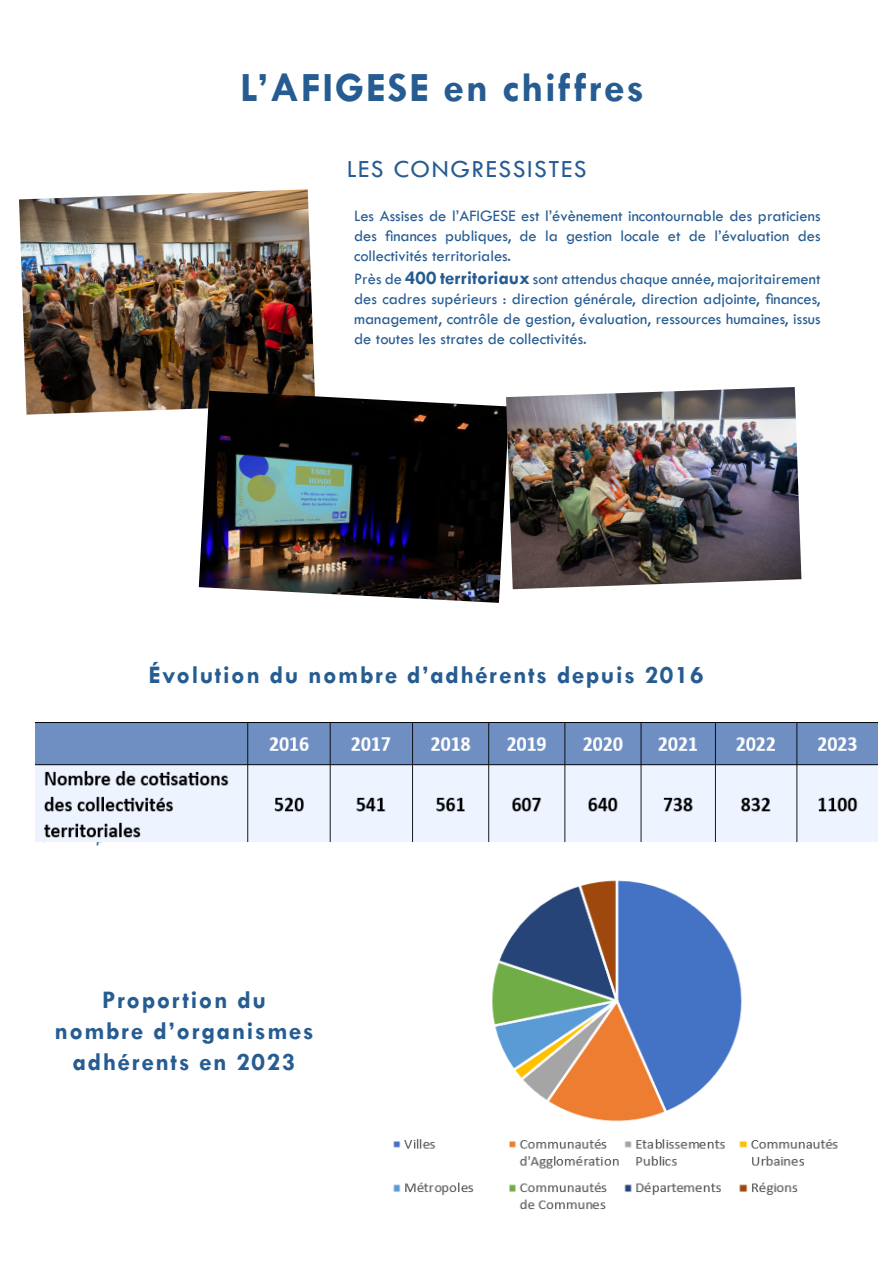
<style>
.page{position:relative;width:893px;height:1263px;background:#fff}
.page>*{position:absolute;margin:0;border:0;box-sizing:border-box;transform-origin:0 0}
.t1{font:700 42px "Tw Cen";letter-spacing:.04em;color:#265c92}
.Style_de_paragraphe_2{font:700 25.5px/30.6px "Tw Cen";letter-spacing:.06em;color:#265c92;text-align:center}
.Style_de_paragraphe_2-2{font:25.5px "Tw Cen";letter-spacing:.06em;color:#265c92}
.Style_de_paragraphe_1{font:16.5px/19.8px "Tw Cen";color:#265c92;text-align:justify}
.s1{font-weight:700;font-size:19.5px}
</style>
<div class="page">
<img style="left:19px;top:189px;width:296px;height:226px">
<img style="left:199px;top:391px;width:307px;height:212px">
<img style="left:506px;top:387px;width:295px;height:202px">
<img style="left:36px;top:723px;width:842px;height:118px">
<img style="left:393px;top:880px;width:445px;height:329px">
<p class="t1" style="left:240px;top:62px;width:405px">L’AFIGESE en chiffres</p>
<p class="Style_de_paragraphe_2-2" style="left:347px;top:154px;width:241px">LES CONGRESSISTES</p>
<p class="Style_de_paragraphe_1" style="left:354px;top:206px;width:468px">Les Assises de l’AFIGESE est l’évènement incontournable des praticiens des finances publiques, de la gestion locale et de l’évaluation des collectivités territoriales.</p>
<p class="Style_de_paragraphe_1" style="left:354px;top:269px;width:468px">Près de <span class="s1">400 territoriaux</span> sont attendus chaque année, majoritairement des cadres supérieurs : direction générale, direction adjointe, finances, management, contrôle de gestion, évaluation, ressources humaines, issus de toutes les strates de collectivités.</p>
<p class="Style_de_paragraphe_2" style="left:148px;top:659px;width:557px">Évolution du nombre d’adhérents depuis 2016</p>
<p class="Style_de_paragraphe_2" style="left:54px;top:984px;width:261px">Proportion du nombre d’organismes adhérents en 2023</p>
</div>
